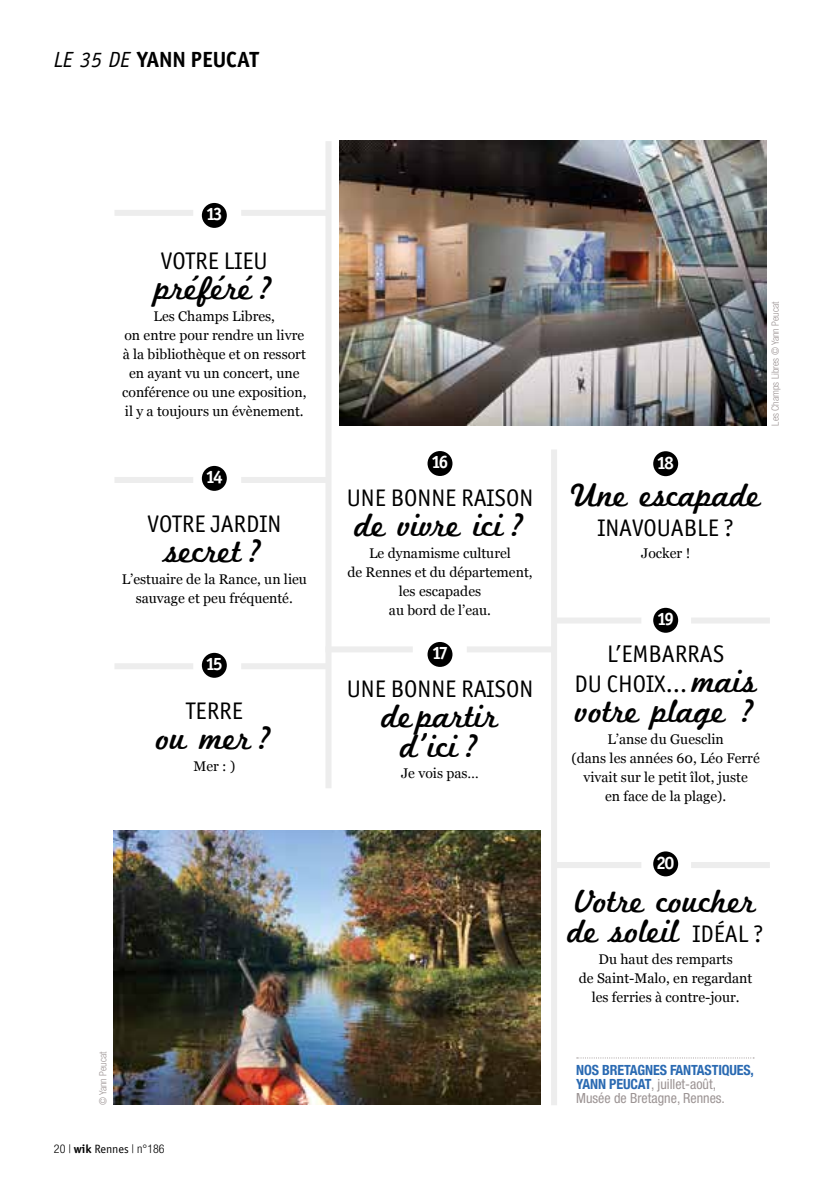
<style>
.page{position:relative;width:823px;height:1191px;background:#fff}
.page>*{position:absolute;margin:0;border:0;box-sizing:border-box;transform-origin:0 0}
.t1{font:34px/30px "Marketing Script";color:#000;text-align:center}
.t2{font:24px/30px "Officina Sans ITC Pro";color:#000;text-align:center}
.t3{font:700 22px "Officina Sans ITC Pro";color:#000}
.t4{font:700 18px "Officina Sans ITC Pro";letter-spacing:-.07em;color:#fff}
.t5{font:14px/19px "Georgia";color:#000;text-align:center}
.t6{font:condensed 14px/14px "Helvetica Neue";color:#9c9494}
.t7{font:300 condensed 12px "Helvetica Neue";color:#000}
.t8{font:300 condensed 10px "Helvetica Neue";color:#9c9494}
.s1{font-family:"Officina Sans Std";font-weight:400;font-style:italic}
.s2{font-family:"Officina Sans ITC Pro";font-weight:700;font-stretch:normal}
.s3{font-family:"Officina Sans ITC Pro";font-weight:400;font-stretch:normal}
.s4{font-family:"Marketing Script";font-size:34px}
.s5{font-family:"Officina Sans ITC Pro";font-size:24px}
.s6{font-weight:700;color:#2a6ab2}
</style>
<div class="page">
<div style="left:202px;top:203px;width:25px;height:25px;background:#000;border-radius:50%"></div>
<div style="left:202px;top:466px;width:25px;height:25px;background:#000;border-radius:50%"></div>
<div style="left:202px;top:653px;width:25px;height:25px;background:#000;border-radius:50%"></div>
<div style="left:427px;top:451px;width:25px;height:25px;background:#000;border-radius:50%"></div>
<div style="left:427px;top:642px;width:25px;height:25px;background:#000;border-radius:50%"></div>
<svg style="left:576px;top:1057px;width:177px;height:1px"></svg>
<div style="left:652px;top:451px;width:25px;height:25px;background:#000;border-radius:50%"></div>
<div style="left:652px;top:608px;width:25px;height:25px;background:#000;border-radius:50%"></div>
<div style="left:652px;top:851px;width:25px;height:25px;background:#000;border-radius:50%"></div>
<div style="left:114px;top:663px;width:79px;height:6px;background:#ededed"></div>
<div style="left:114px;top:477px;width:79px;height:6px;background:#ededed"></div>
<div style="left:114px;top:210px;width:79px;height:6px;background:#ededed"></div>
<div style="left:325px;top:646px;width:87px;height:6px;background:#ededed"></div>
<div style="left:553px;top:617px;width:88px;height:6px;background:#ededed"></div>
<div style="left:553px;top:862px;width:88px;height:6px;background:#ededed"></div>
<div style="left:241px;top:663px;width:87px;height:6px;background:#ededed"></div>
<div style="left:241px;top:477px;width:87px;height:6px;background:#ededed"></div>
<div style="left:241px;top:210px;width:87px;height:6px;background:#ededed"></div>
<div style="left:466px;top:646px;width:87px;height:6px;background:#ededed"></div>
<div style="left:690px;top:617px;width:79px;height:6px;background:#ededed"></div>
<div style="left:690px;top:862px;width:79px;height:6px;background:#ededed"></div>
<div style="left:325px;top:141px;width:6px;height:647px;background:#ededed"></div>
<div style="left:550px;top:449px;width:6px;height:656px;background:#ededed"></div>
<img style="left:339px;top:141px;width:427px;height:284px">
<img style="left:113px;top:830px;width:427px;height:274px">
<h3 class="t3" style="left:54px;top:46px;width:206px"><span class="s1">LE 35 DE</span> YANN PEUCAT</h3>
<p class="t4" style="left:206px;top:203px;width:17px">13</p>
<h2 class="t2" style="left:161px;top:246px;width:108px">VOTRE LIEU</h2>
<h1 class="t1" style="left:155px;top:275px;width:120px">préféré?</h1>
<p class="t5" style="left:122px;top:306px;width:186px">Les Champs Libres,<br>on entre pour rendre un livre à la bibliothèque et on ressort en ayant vu un concert, une conférence ou une exposition, il y a toujours un évènement.</p>
<p class="t4" style="left:206px;top:466px;width:18px">14</p>
<h2 class="t2" style="left:147px;top:508px;width:135px">VOTRE JARDIN</h2>
<h1 class="t1" style="left:166px;top:538px;width:99px">secret?</h1>
<p class="t5" style="left:122px;top:569px;width:187px">L’estuaire de la Rance, un lieu sauvage et peu fréquenté.</p>
<p class="t4" style="left:206px;top:653px;width:18px">15</p>
<h2 class="t2" style="left:186px;top:695px;width:58px">TERRE</h2>
<h1 class="t1" style="left:156px;top:725px;width:118px">ou mer?</h1>
<p class="t5" style="left:193px;top:755px;width:43px">Mer : )</p>
<p class="t8" style="left:97px;top:1105px;width:55px;rotate:-90deg">© Yann Peucat</p>
<p class="t7" style="left:54px;top:1142px;width:112px">20 | <span class="s2">wik</span> <span class="s3">Rennes</span> | n°186</p>
<p class="t4" style="left:431px;top:451px;width:18px">16</p>
<h2 class="t2" style="left:346px;top:482px;width:188px">UNE BONNE RAISON</h2>
<h1 class="t1" style="left:355px;top:512px;width:171px">de vivre ici?</h1>
<p class="t5" style="left:347px;top:542px;width:187px">Le dynamisme culturel<br>de Rennes et du département, les escapades<br>au bord de l’eau.</p>
<p class="t4" style="left:432px;top:642px;width:16px">17</p>
<h2 class="t2" style="left:346px;top:673px;width:188px">UNE BONNE RAISON</h2>
<h1 class="t1" style="left:381px;top:703px;width:118px">de partir d’ici?</h1>
<p class="t5" style="left:401px;top:763px;width:79px">Je vois pas…</p>
<p class="t8" style="left:769px;top:425px;width:125px;rotate:-90deg">Les Champs Libres © Yann Peucat</p>
<p class="t4" style="left:657px;top:451px;width:18px">18</p>
<h1 class="t1" style="left:570px;top:482px;width:192px">Une escapade</h1>
<h2 class="t2" style="left:597px;top:512px;width:138px">INAVOUABLE ?</h2>
<p class="t5" style="left:640px;top:543px;width:51px">Jocker !</p>
<p class="t4" style="left:657px;top:608px;width:18px">19</p>
<h2 class="t2" style="left:574px;top:639px;width:184px">L’EMBARRAS<br>DU CHOIX… <span class="s4">mais</span></h2>
<h1 class="t1" style="left:575px;top:699px;width:181px">votre plage ?</h1>
<p class="t5" style="left:571px;top:729px;width:189px">L’anse du Guesclin<br>(dans les années 60, Léo Ferré vivait sur le petit îlot, juste<br>en face de la plage).</p>
<p class="t4" style="left:656px;top:851px;width:19px">20</p>
<h1 class="t1" style="left:567px;top:888px;width:197px;text-align:left">Votre coucher de soleil <span class="s5">IDÉAL ?</span></h1>
<p class="t5" style="left:578px;top:949px;width:175px">Du haut des remparts<br>de Saint-Malo, en regardant les ferries à contre-jour.</p>
<p class="t6" style="left:576px;top:1063px;width:179px"><span class="s6">NOS BRETAGNES FANTASTIQUES,<br>YANN PEUCAT</span>, juillet-août,<br>Musée de Bretagne, Rennes.</p>
</div>
